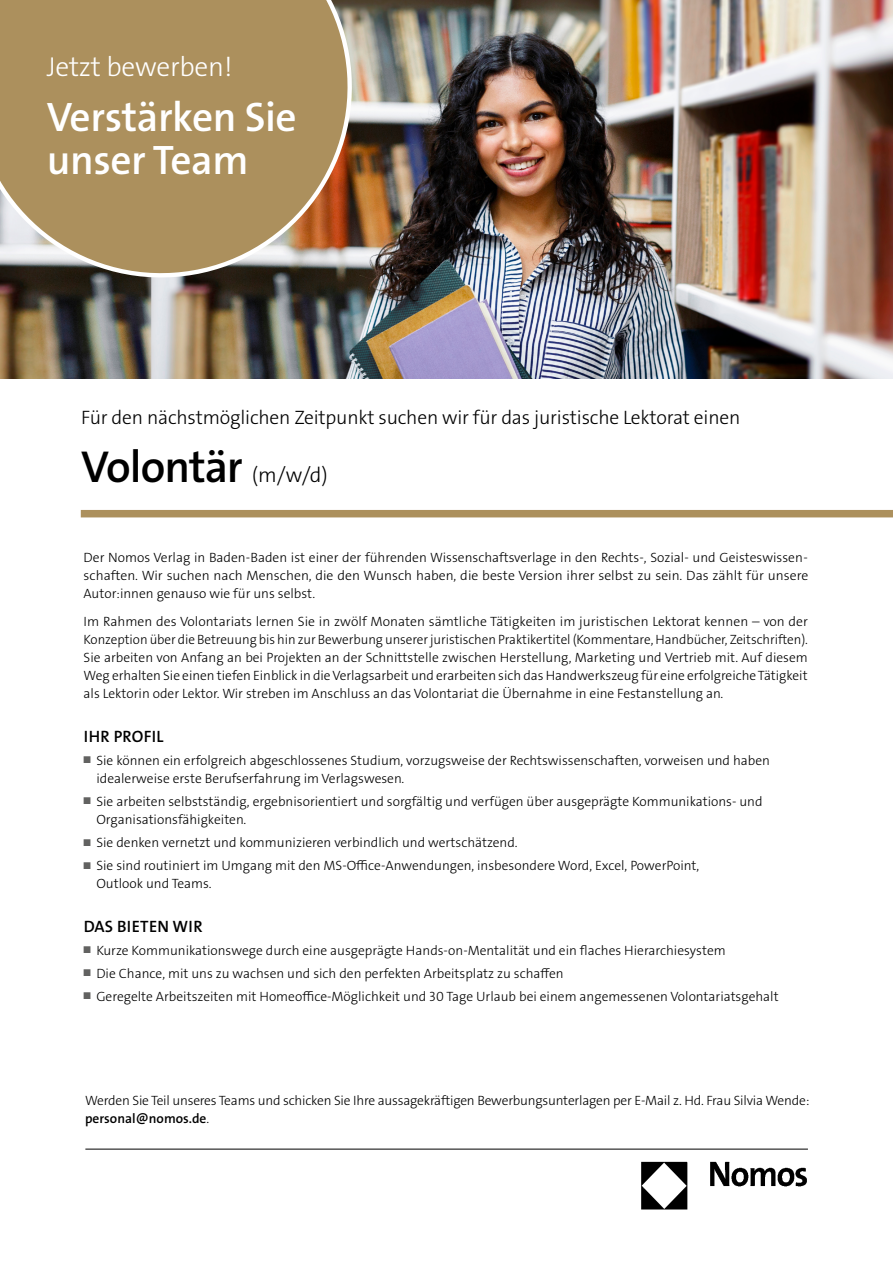
<style>
.page{position:relative;width:893px;height:1263px;background:#fff}
.page>*{position:absolute;margin:0;border:0;box-sizing:border-box;transform-origin:0 0}
._008_Rez_abspann{font:600 45px "The Sans Os F";letter-spacing:-.025em;color:#000}
._008_Rez_abspann-2{font:600 41.4px/42.9px "The Sans Os F";letter-spacing:-.01em;color:#fff}
._008_Rez_abspann-3{font:300 27.45px "The Sans Os F";letter-spacing:-.01em;color:#fff}
._008_Rez_abspann-4{font:300 19.5px "The Sans Os F";letter-spacing:-.01em;color:#000}
._005_Fließtext{font:600 16.5px "The Sans Os F";letter-spacing:.015em;color:#000}
._005_Fließtext-2{font:300 13.5px/18px "The Sans Os F";color:#000}
.s1{font-weight:300;font-size:21px}
.s2{color:#626261}
.s3{font-weight:600}
</style>
<div class="page">
<img style="left:0;top:0;width:893px;height:378px">
<hr style="left:85px;top:1149px;width:723px;height:1px;background:#000">
<svg style="left:0;top:0;width:356px;height:282px;background:#a98e62"></svg>
<div style="left:81px;top:510px;width:812px;height:7px;background:#ac905d"></div>
<img style="left:641px;top:1161px;width:166px;height:49px">
<p class="_008_Rez_abspann-3" style="left:47px;top:49px;width:187px">Jetzt bewerben!</p>
<p class="_008_Rez_abspann-2" style="left:47px;top:96px;width:252px">Verstärken Sie unser Team</p>
<p class="_008_Rez_abspann-4" style="left:81px;top:405px;width:661px">Für den nächstmöglichen Zeitpunkt suchen wir für das juristische Lektorat einen</p>
<p class="_008_Rez_abspann" style="left:81px;top:438px;width:248px">Volontär <span class="s1">(m/w/d)</span></p>
<p class="_005_Fließtext-2" style="left:84px;top:548px;width:726px">Der Nomos Verlag in Baden-Baden ist einer der führenden Wissenschaftsverlage in den Rechts-, Sozial- und Geisteswissen&shy;schaften. Wir suchen nach Menschen, die den Wunsch haben, die beste Version ihrer selbst zu sein. Das zählt für unsere<br>Autor:innen genauso wie für uns selbst.</p>
<p class="_005_Fließtext-2" style="left:84px;top:613px;width:726px;text-align:justify">Im Rahmen des Volontariats lernen Sie in zwölf Monaten sämtliche Tätigkeiten im juristischen Lektorat kennen – von der Konzeption über die Betreuung bis hin zur Bewerbung unserer juristischen Praktikertitel (Kommentare, Handbücher, Zeitschriften).<br>Sie arbeiten von Anfang an bei Projekten an der Schnittstelle zwischen Herstellung, Marketing und Vertrieb mit. Auf diesem Weg erhalten Sie einen tiefen Einblick in die Verlagsarbeit und erarbeiten sich das Handwerkszeug für eine erfolgreiche Tätigkeit als Lektorin oder Lektor. Wir streben im Anschluss an das Volontariat die Übernahme in eine Festanstellung an.</p>
<p class="_005_Fließtext" style="left:84px;top:725px;width:81px">IHR PROFIL</p>
<p class="_005_Fließtext-2" style="left:96px;top:751px;width:675px;text-indent:-13px"><span class="s2">■</span> Sie können ein erfolgreich abgeschlossenes Studium, vorzugsweise der Rechtswissenschaften, vorweisen und haben idealerweise erste Berufserfahrung im Verlagswesen.</p>
<p class="_005_Fließtext-2" style="left:96px;top:792px;width:668px;text-indent:-13px"><span class="s2">■</span> Sie arbeiten selbstständig, ergebnisorientiert und sorgfältig und verfügen über ausgeprägte Kommunikations- und<br>Organisationsfähigkeiten.</p>
<p class="_005_Fließtext-2" style="left:84px;top:833px;width:436px"><span class="s2">■</span> Sie denken vernetzt und kommunizieren verbindlich und wertschätzend.</p>
<p class="_005_Fließtext-2" style="left:96px;top:857px;width:604px;text-indent:-13px"><span class="s2">■</span> Sie sind routiniert im Umgang mit den MS-Office-Anwendungen, insbesondere Word, Excel, PowerPoint,<br>Outlook und Teams.</p>
<p class="_005_Fließtext" style="left:84px;top:915px;width:120px">DAS BIETEN WIR</p>
<p class="_005_Fließtext-2" style="left:84px;top:941px;width:644px"><span class="s2">■</span> Kurze Kommunikationswege durch eine ausgeprägte Hands-on-Mentalität und ein flaches Hierarchiesystem</p>
<p class="_005_Fließtext-2" style="left:84px;top:964px;width:481px"><span class="s2">■</span> Die Chance, mit uns zu wachsen und sich den perfekten Arbeitsplatz zu schaffen</p>
<p class="_005_Fließtext-2" style="left:84px;top:987px;width:697px"><span class="s2">■</span> Geregelte Arbeitszeiten mit Homeoffice-Möglichkeit und 30 Tage Urlaub bei einem angemessenen Volontariatsgehalt</p>
<p class="_005_Fließtext-2" style="left:85px;top:1091px;width:726px">Werden Sie Teil unseres Teams und schicken Sie Ihre aussagekräftigen Bewerbungsunterlagen per E-Mail z. Hd. Frau Silvia Wende: <span class="s3">personal@nomos.de</span>.</p>
</div>
